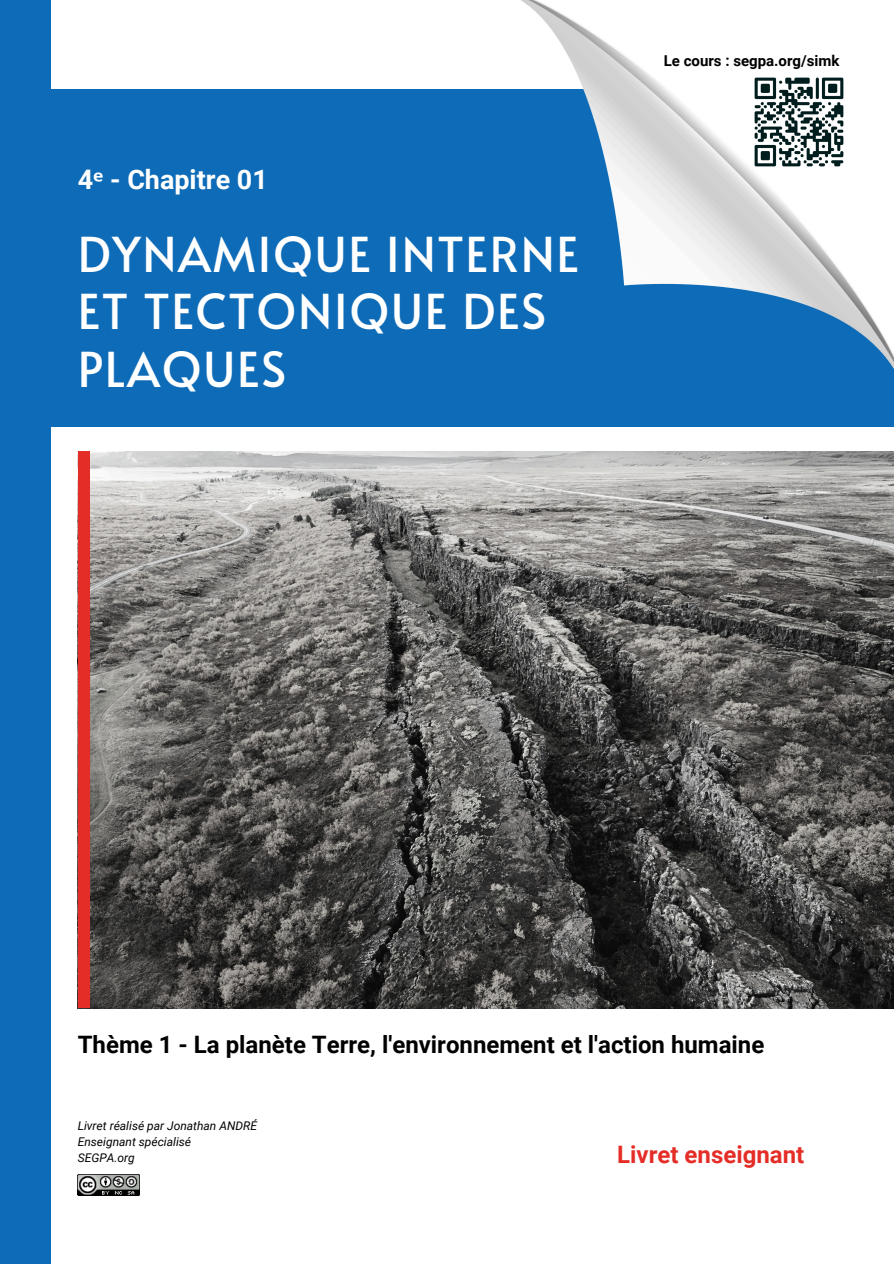
<style>
.page{position:relative;width:894px;height:1264px;background:#fff}
.page>*{position:absolute;margin:0;border:0;box-sizing:border-box;transform-origin:0 0}
.t1{font:48px/57.3px "Alata";letter-spacing:.035em;color:#fff}
.t2{font:700 26.85px "Roboto";color:#fff}
.t3{font:700 24px "Roboto";color:#000}
.t4{font:700 24px "Roboto";color:#e52d27}
.t5{font:700 15px "Roboto";color:#000}
.t6{font:italic 12px "Roboto";color:#000}
.s1{font-family:"Noto Sans"}
</style>
<div class="page">
<div style="left:0;top:89px;width:893px;height:338px;background:#0e6bb7"></div>
<div style="left:0;top:0;width:51px;height:1263px;background:#0e6bb7"></div>
<img style="left:78px;top:1174px;width:62px;height:21px">
<img style="left:89px;top:451px;width:804px;height:557px">
<div style="left:78px;top:451px;width:11px;height:557px;background:#e52d27"></div>
<img style="left:521px;top:0;width:372px;height:368px">
<img style="left:754px;top:77px;width:89px;height:89px">
<h1 class="t2" style="left:78px;top:164px;width:191px">4<span class="s1">ᵉ</span> - Chapitre 01</h1>
<p class="t1" style="left:78px;top:224px;width:502px">DYNAMIQUE INTERNE<br>ET TECTONIQUE DES<br>PLAQUES</p>
<h3 class="t5" style="left:663px;top:52px;width:177px">Le cours : segpa.org/simk</h3>
<p class="t3" style="left:78px;top:1030px;width:688px">Thème 1 - La planète Terre, l'environnement et l'action humaine</p>
<h3 class="t6" style="left:78px;top:1118px;width:181px">Livret réalisé par Jonathan ANDRÉ</h3>
<p class="t6" style="left:78px;top:1134px;width:115px">Enseignant spécialisé</p>
<p class="t6" style="left:78px;top:1150px;width:59px">SEGPA.org</p>
<p class="t4" style="left:617px;top:1140px;width:188px">Livret enseignant</p>
</div>
